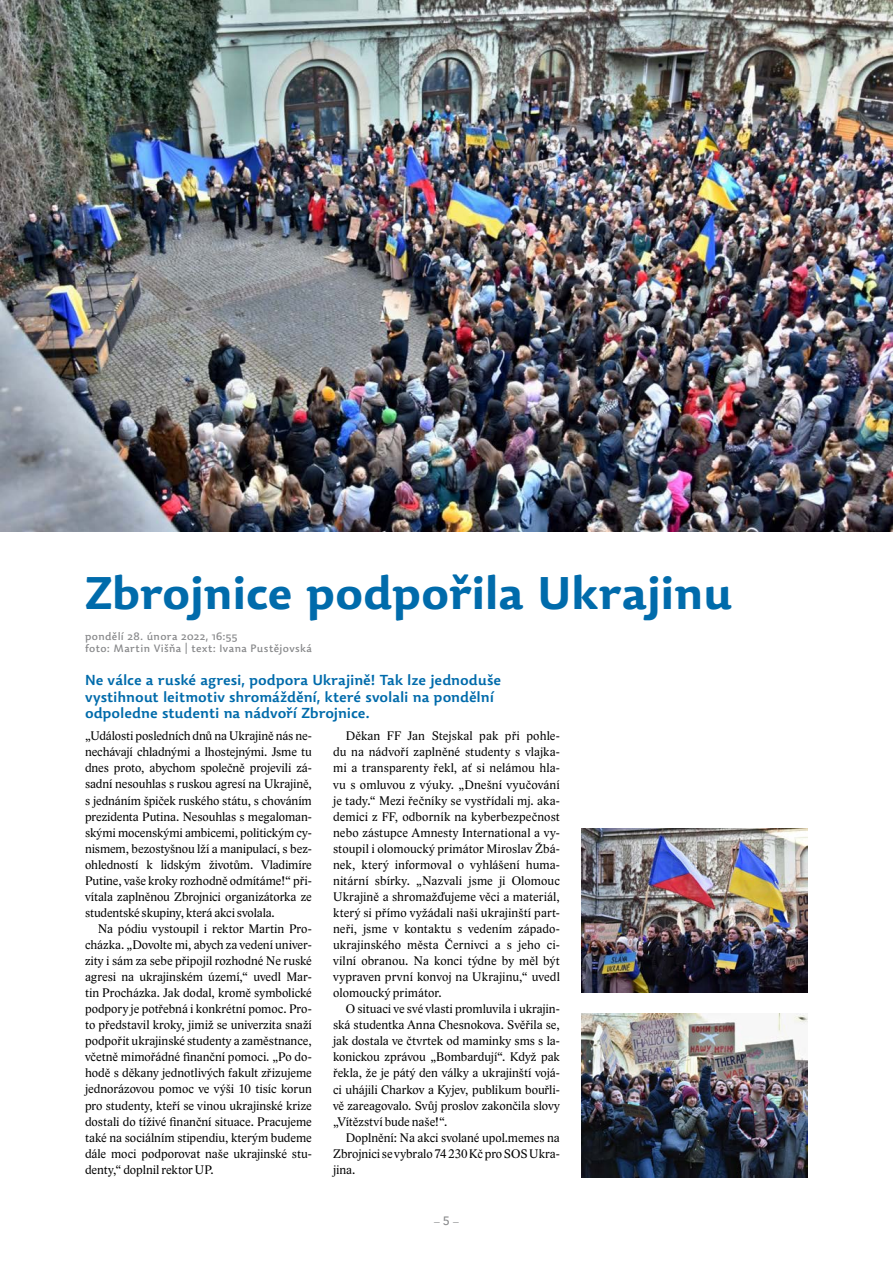
<style>
.page{position:relative;width:893px;height:1263px;background:#fff}
.page>*{position:absolute;margin:0;border:0;box-sizing:border-box;transform-origin:0 0}
.t1{font:700 45px "Dederon SDOT";letter-spacing:-.02em;color:#006bab}
.t2{font:600 14.25px/16.5px "Dederon SLOT";letter-spacing:-.01em;color:#006bab}
.t3{font:12.75px/16px "Lido ST";color:#000;text-align:justify}
.t4{font:500 10.5px/12px "Dederon SDOT";letter-spacing:.035em;color:#87888a}
.t5{font:10.5px "Avenir Next LT Pro";color:#87888a}
.s1{font-weight:500;font-size:12px}
</style>
<div class="page">
<img style="left:0;top:0;width:893px;height:531px">
<img style="left:581px;top:828px;width:227px;height:164px">
<img style="left:581px;top:1014px;width:227px;height:164px">
<h1 class="t1" style="left:85px;top:565px;width:649px">Zbrojnice podpořila Ukrajinu</h1>
<p class="t4" style="left:85px;top:630px;width:229px">pondělí 28. února 2022, 16:55<br>foto: Martin Višňa | text: Ivana Pustějovská</p>
<p class="t2" style="left:85px;top:672px;width:418px">Ne válce a ruské agresi, podpora Ukrajině! Tak lze jednoduše vystihnout leitmotiv shromáždění, které svolali na pondělní odpoledne studenti na nádvoří Zbrojnice.</p>
<p class="t3" style="left:85px;top:728px;width:228px">„Události posledních dnů na Ukrajině nás ne&shy;nechávají chladnými a lhostejnými. Jsme tu dnes proto, abychom společně projevili zá&shy;sadní nesouhlas s ruskou agresí na Ukrajině, s jednáním špiček ruského státu, s chováním prezidenta Putina. Nesouhlas s megaloman&shy;skými mocenskými ambicemi, politickým cy&shy;nismem, bezostyšnou lží a manipulací, s bez&shy;ohledností k lidským životům. Vladimíre Putine, vaše kroky rozhodně odmítáme!“ při&shy;vítala zaplněnou Zbrojnici organizátorka ze studentské skupiny, která akci svolala.</p>
<p class="t3" style="left:85px;top:921px;width:228px;text-indent:13px">Na pódiu vystoupil i rektor Martin Pro&shy;cházka. „Dovolte mi, abych za vedení univer&shy;zity i sám za sebe připojil rozhodné Ne ruské agresi na ukrajinském území,“ uvedl Mar&shy;tin Procházka. Jak dodal, kromě symbolické podpory je potřebná i konkrétní pomoc. Pro&shy;to představil kroky, jimiž se univerzita snaží podpořit ukrajinské studenty a zaměstnance, včetně mimořádné finanční pomoci. „Po do&shy;hodě s děkany jednotlivých fakult zřizujeme jednorázovou pomoc ve výši 10 tisíc korun pro studenty, kteří se vinou ukrajinské krize dostali do tíživé finanční situace. Pracujeme také na sociálním stipendiu, kterým budeme dále moci podporovat naše ukrajinské stu&shy;denty,“ doplnil rektor UP.</p>
<p class="t3" style="left:333px;top:728px;width:228px;text-indent:13px">Děkan FF Jan Stejskal pak při pohle&shy;du na nádvoří zaplněné studenty s vlajka&shy;mi a transparenty řekl, ať si nelámou hla&shy;vu s omluvou z výuky. „Dnešní vyučování je tady.“ Mezi řečníky se vystřídali mj. aka&shy;demici z FF, odborník na kyberbezpečnost nebo zástupce Amnesty International a vy&shy;stoupil i olomoucký primátor Miroslav Žbá&shy;nek, který informoval o vyhlášení huma&shy;nitární sbírky. „Nazvali jsme ji Olomouc Ukrajině a shromažďujeme věci a materiál, který si přímo vyžádali naši ukrajinští part&shy;neři, jsme v kontaktu s vedením západo&shy;ukrajinského města Černivci a s jeho ci&shy;vilní obranou. Na konci týdne by měl být vypraven první konvoj na Ukrajinu,“ uvedl olomoucký primátor.</p>
<p class="t3" style="left:333px;top:1001px;width:228px;text-indent:13px">O situaci ve své vlasti promluvila i ukrajin&shy;ská studentka Anna Chesnokova. Svěřila se, jak dostala ve čtvrtek od maminky sms s la&shy;konickou zprávou „Bombardují“. Když pak řekla, že je pátý den války a ukrajinští vojá&shy;ci uhájili Charkov a Kyjev, publikum bouřli&shy;vě zareagovalo. Svůj proslov zakončila slovy „Vítězství bude naše!“.</p>
<p class="t3" style="left:333px;top:1129px;width:228px;text-indent:13px">Doplnění: Na akci svolané upol.memes na Zbrojnici se vybralo 74 230 Kč pro SOS Ukra&shy;jina.</p>
<p class="t5" style="left:434px;top:1215px;width:27px">—<span class="s1">5</span>—</p>
</div>
